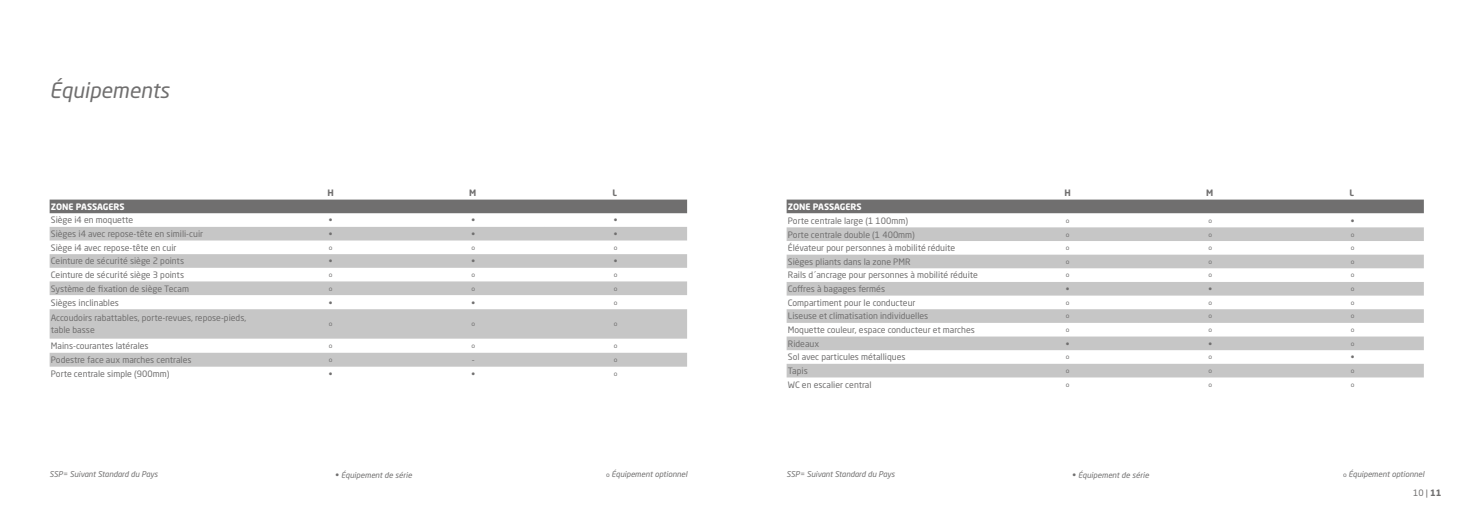
<style>
.page{position:relative;width:1474px;height:521px;background:#fff}
.page>*{position:absolute;margin:0;border:0;box-sizing:border-box;transform-origin:0 0}
.t1{font:italic 21px "Neo Sans Std";color:#706f6f}
.t2{font:8.75px/12.2px "Neo Sans Std";color:#706f6f}
.t3{font:700 8.75px "Neo Sans Std";color:#fff}
.t4{font:700 8.75px "Neo Sans Std";color:#706f6f}
.t5{font:italic 7.88px "Neo Sans Std";color:#706f6f}
.t6{font:6.12px "Neo Sans Std";color:#706f6f}
.s1{font-style:normal;font-size:8.75px}
.s2{font-style:normal;font-size:6.12px}
.s3{font-weight:700}
</style>
<div class="page">
<div style="left:50px;top:200px;width:637px;height:13px;background:#706f6f"></div>
<svg style="left:50px;top:227px;width:637px;height:140px;fill:#c6c6c6"></svg>
<div style="left:786px;top:200px;width:637px;height:13px;background:#706f6f"></div>
<svg style="left:786px;top:227px;width:637px;height:150px;fill:#c6c6c6"></svg>
<h1 class="t1" style="left:50px;top:77px;width:121px">Équipements</h1>
<p class="t4" style="left:327px;top:187px;width:8px">H</p>
<p class="t4" style="left:469px;top:187px;width:9px">M</p>
<p class="t4" style="left:612px;top:187px;width:6px">L</p>
<p class="t4" style="left:1064px;top:187px;width:8px">H</p>
<p class="t4" style="left:1206px;top:187px;width:9px">M</p>
<p class="t4" style="left:1349px;top:187px;width:6px">L</p>
<p class="t3" style="left:51px;top:201px;width:75px">ZONE PASSAGERS</p>
<p class="t2" style="left:51px;top:214px;width:84px">Siège i4 en moquette</p>
<p class="t2" style="left:329px;top:214px;width:5px">•</p>
<p class="t2" style="left:471px;top:214px;width:5px">•</p>
<p class="t2" style="left:614px;top:214px;width:5px">•</p>
<p class="t2" style="left:51px;top:228px;width:154px">Sièges i4 avec repose-tête en simili-cuir</p>
<p class="t2" style="left:329px;top:228px;width:5px">•</p>
<p class="t2" style="left:471px;top:228px;width:5px">•</p>
<p class="t2" style="left:614px;top:228px;width:5px">•</p>
<p class="t2" style="left:51px;top:241px;width:127px">Siège i4 avec repose-tête en cuir</p>
<p class="t6" style="left:329px;top:244px;width:5px">0</p>
<p class="t6" style="left:471px;top:244px;width:5px">0</p>
<p class="t6" style="left:614px;top:244px;width:5px">0</p>
<p class="t2" style="left:51px;top:255px;width:135px">Ceinture de sécurité siège 2 points</p>
<p class="t2" style="left:329px;top:255px;width:5px">•</p>
<p class="t2" style="left:471px;top:255px;width:5px">•</p>
<p class="t2" style="left:614px;top:255px;width:5px">•</p>
<p class="t2" style="left:51px;top:268px;width:135px">Ceinture de sécurité siège 3 points</p>
<p class="t6" style="left:329px;top:271px;width:5px">0</p>
<p class="t6" style="left:471px;top:271px;width:5px">0</p>
<p class="t6" style="left:614px;top:271px;width:5px">0</p>
<p class="t2" style="left:51px;top:282px;width:140px">Système de fixation de siège Tecam</p>
<p class="t6" style="left:329px;top:285px;width:5px">0</p>
<p class="t6" style="left:471px;top:285px;width:5px">0</p>
<p class="t6" style="left:614px;top:285px;width:5px">0</p>
<p class="t2" style="left:51px;top:296px;width:70px">Sièges inclinables</p>
<p class="t2" style="left:329px;top:296px;width:5px">•</p>
<p class="t2" style="left:471px;top:296px;width:5px">•</p>
<p class="t6" style="left:614px;top:298px;width:5px">0</p>
<p class="t2" style="left:51px;top:312px;width:197px">Accoudoirs rabattables, porte-revues, repose-pieds, table basse</p>
<p class="t6" style="left:329px;top:320px;width:5px">0</p>
<p class="t6" style="left:471px;top:320px;width:5px">0</p>
<p class="t6" style="left:614px;top:320px;width:5px">0</p>
<p class="t2" style="left:51px;top:340px;width:99px">Mains-courantes latérales</p>
<p class="t6" style="left:329px;top:342px;width:5px">0</p>
<p class="t6" style="left:471px;top:342px;width:5px">0</p>
<p class="t6" style="left:614px;top:342px;width:5px">0</p>
<p class="t2" style="left:51px;top:354px;width:142px">Podestre face aux marches centrales</p>
<p class="t6" style="left:329px;top:356px;width:5px">0</p>
<p class="t2" style="left:472px;top:354px;width:4px">-</p>
<p class="t6" style="left:614px;top:356px;width:5px">0</p>
<p class="t2" style="left:51px;top:368px;width:120px">Porte centrale simple (900mm)</p>
<p class="t2" style="left:329px;top:368px;width:5px">•</p>
<p class="t2" style="left:471px;top:368px;width:5px">•</p>
<p class="t6" style="left:614px;top:370px;width:5px">0</p>
<p class="t3" style="left:788px;top:201px;width:75px">ZONE PASSAGERS</p>
<p class="t2" style="left:788px;top:214px;width:122px">Porte centrale large (1 100mm)</p>
<p class="t6" style="left:1065px;top:217px;width:5px">0</p>
<p class="t6" style="left:1208px;top:217px;width:5px">0</p>
<p class="t2" style="left:1350px;top:214px;width:5px">•</p>
<p class="t2" style="left:787px;top:228px;width:129px">Porte centrale double (1 400mm)</p>
<p class="t6" style="left:1065px;top:230px;width:5px">0</p>
<p class="t6" style="left:1208px;top:230px;width:5px">0</p>
<p class="t6" style="left:1350px;top:230px;width:5px">0</p>
<p class="t2" style="left:788px;top:242px;width:169px">Élévateur pour personnes à mobilité réduite</p>
<p class="t6" style="left:1065px;top:244px;width:5px">0</p>
<p class="t6" style="left:1208px;top:244px;width:5px">0</p>
<p class="t6" style="left:1350px;top:244px;width:5px">0</p>
<p class="t2" style="left:788px;top:255px;width:124px">Sièges pliants dans la zone PMR</p>
<p class="t6" style="left:1065px;top:258px;width:5px">0</p>
<p class="t6" style="left:1208px;top:258px;width:5px">0</p>
<p class="t6" style="left:1350px;top:258px;width:5px">0</p>
<p class="t2" style="left:788px;top:269px;width:192px">Rails d´ancrage pour personnes à mobilité réduite</p>
<p class="t6" style="left:1065px;top:271px;width:5px">0</p>
<p class="t6" style="left:1208px;top:271px;width:5px">0</p>
<p class="t6" style="left:1350px;top:271px;width:5px">0</p>
<p class="t2" style="left:788px;top:283px;width:99px">Coffres à bagages fermés</p>
<p class="t2" style="left:1065px;top:283px;width:5px">•</p>
<p class="t2" style="left:1208px;top:283px;width:5px">•</p>
<p class="t6" style="left:1350px;top:285px;width:5px">0</p>
<p class="t2" style="left:788px;top:296px;width:129px">Compartiment pour le conducteur</p>
<p class="t6" style="left:1065px;top:299px;width:5px">0</p>
<p class="t6" style="left:1208px;top:299px;width:5px">0</p>
<p class="t6" style="left:1350px;top:299px;width:5px">0</p>
<p class="t2" style="left:788px;top:310px;width:142px">Liseuse et climatisation individuelles</p>
<p class="t6" style="left:1065px;top:312px;width:5px">0</p>
<p class="t6" style="left:1208px;top:312px;width:5px">0</p>
<p class="t6" style="left:1350px;top:312px;width:5px">0</p>
<p class="t2" style="left:788px;top:324px;width:188px">Moquette couleur, espace conducteur et marches</p>
<p class="t6" style="left:1065px;top:326px;width:5px">0</p>
<p class="t6" style="left:1208px;top:326px;width:5px">0</p>
<p class="t6" style="left:1350px;top:326px;width:5px">0</p>
<p class="t2" style="left:788px;top:337px;width:33px">Rideaux</p>
<p class="t2" style="left:1065px;top:337px;width:5px">•</p>
<p class="t2" style="left:1208px;top:337px;width:5px">•</p>
<p class="t6" style="left:1350px;top:340px;width:5px">0</p>
<p class="t2" style="left:788px;top:351px;width:119px">Sol avec particules métalliques</p>
<p class="t6" style="left:1065px;top:353px;width:5px">0</p>
<p class="t6" style="left:1208px;top:353px;width:5px">0</p>
<p class="t2" style="left:1350px;top:351px;width:5px">•</p>
<p class="t2" style="left:787px;top:364px;width:21px">Tapis</p>
<p class="t6" style="left:1065px;top:367px;width:5px">0</p>
<p class="t6" style="left:1208px;top:367px;width:5px">0</p>
<p class="t6" style="left:1350px;top:367px;width:5px">0</p>
<p class="t2" style="left:788px;top:378px;width:85px">WC en escalier central</p>
<p class="t6" style="left:1065px;top:381px;width:5px">0</p>
<p class="t6" style="left:1208px;top:381px;width:5px">0</p>
<p class="t6" style="left:1350px;top:381px;width:5px">0</p>
<p class="t5" style="left:50px;top:470px;width:110px">SSP= Suivant Standard du Pays</p>
<p class="t5" style="left:335px;top:470px;width:78px"><span class="s1">•</span> Équipement de série</p>
<p class="t5" style="left:606px;top:470px;width:83px"><span class="s2">0</span> Équipement optionnel</p>
<p class="t5" style="left:786px;top:470px;width:110px">SSP= Suivant Standard du Pays</p>
<p class="t5" style="left:1072px;top:470px;width:78px"><span class="s1">•</span> Équipement de série</p>
<p class="t5" style="left:1343px;top:470px;width:83px"><span class="s2">0</span> Équipement optionnel</p>
<p class="t2" style="left:1412px;top:487px;width:30px">10 | <span class="s3">11</span></p>
</div>
